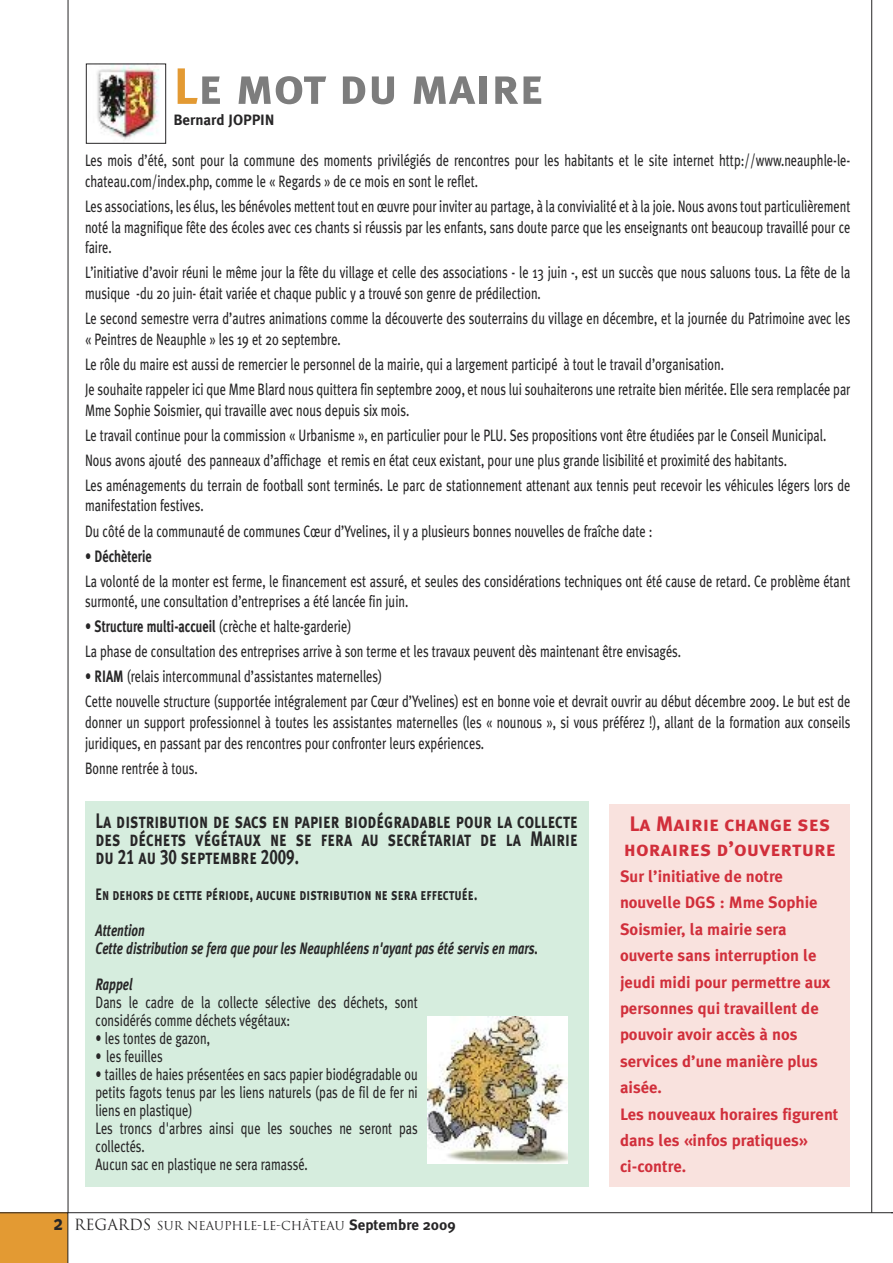
<style>
.page{position:relative;width:893px;height:1263px;background:#fff}
.page>*{position:absolute;margin:0;border:0;box-sizing:border-box;transform-origin:0 0}
.t1{font:51px "Meta Plus Bold Caps";color:#7d7d7d}
.t2{font:21px/18px "Meta Plus Bold Caps";color:#272627;text-align:justify;scale:.75 1}
.t3{font:21px/24.9px "Meta Plus Bold Caps";color:#d12f3b}
.t4{font:16.5px/20.7px "Meta Plus";color:#272627;scale:.75 1}
.t5{font:700 16.5px/26.4px "Meta Plus";color:#d12f3b}
.t6{font:italic 700 16.5px/18px "Meta Plus";color:#272627;scale:.75 1}
.t7{font:16.5px "Meta Plus Bold Caps";color:#272627;scale:.75 1}
.t8{font:700 16.5px "Meta Plus";color:#272627;scale:.75 1}
.t9{font:700 15px "Meta Plus";color:#272627}
.t10{font:12px "Trajan";color:#272627}
.s1{color:#e39a33}
.s2{font-weight:700}
.s3{font-family:"Meta Plus";font-weight:700;font-size:21px}
.s4{font-size:15px}
.s5{font-family:"Meta Plus";font-weight:700;font-size:15px}
</style>
<div class="page">
<div style="left:0;top:1212px;width:68px;height:51px;background:#e39a33"></div>
<hr style="left:68px;top:1212px;width:825px;height:1px;background:#272627">
<hr style="left:68px;top:0;width:1px;height:1213px;background:#272627">
<hr style="left:871px;top:0;width:1px;height:1213px;background:#272627">
<img style="left:97px;top:66px;width:63px;height:74px">
<div style="left:86px;top:64px;width:80px;height:79px;border:1px solid #272627"></div>
<div style="left:85px;top:801px;width:503px;height:385px;background:#d6edde"></div>
<div style="left:609px;top:804px;width:241px;height:382px;background:#f9e2de"></div>
<img style="left:427px;top:1017px;width:140px;height:146px">
<h1 class="t1" style="left:173px;top:56px;width:372px"><span class="s1">L</span>e mot du maire</h1>
<p class="t9" style="left:173px;top:111px;width:103px">Bernard JOPPIN</p>
<p class="t4" style="left:85px;top:150px;width:1022px">Les mois d’été, sont pour la commune des moments privilégiés de rencontres pour les habitants et le site internet http://www.neauphle-le&shy;chateau.com/index.php, comme le « Regards » de ce mois en sont le reflet.</p>
<p class="t4" style="left:85px;top:196px;width:1022px;text-align:justify">Les associations, les élus, les bénévoles mettent tout en œuvre pour inviter au partage, à la convivialité et à la joie. Nous avons tout particulièrement noté la magnifique fête des écoles avec ces chants si réussis par les enfants, sans doute parce que les enseignants ont beaucoup travaillé pour ce faire.</p>
<p class="t4" style="left:85px;top:262px;width:1022px">L’initiative d’avoir réuni le même jour la fête du village et celle des associations - le 13 juin -, est un succès que nous saluons tous. La fête de la musique -du 20 juin- était variée et chaque public y a trouvé son genre de prédilection.</p>
<p class="t4" style="left:85px;top:308px;width:1022px">Le second semestre verra d’autres animations comme la découverte des souterrains du village en décembre, et la journée du Patrimoine avec les « Peintres de Neauphle » les 19 et 20 septembre.</p>
<p class="t4" style="left:85px;top:352px;width:1022px;line-height:25px">Le rôle du maire est aussi de remercier le personnel de la mairie, qui a largement participé à tout le travail d’organisation.<br>Je souhaite rappeler ici que Mme Blard nous quittera fin septembre 2009, et nous lui souhaiterons une retraite bien méritée. Elle sera remplacée par</p>
<p class="t4" style="left:85px;top:397px;width:1022px;line-height:25px">Mme Sophie Soismier, qui travaille avec nous depuis six mois.<br>Le travail continue pour la commission « Urbanisme », en particulier pour le PLU. Ses propositions vont être étudiées par le Conseil Municipal.<br>Nous avons ajouté des panneaux d’affichage et remis en état ceux existant, pour une plus grande lisibilité et proximité des habitants.<br>Les aménagements du terrain de football sont terminés. Le parc de stationnement attenant aux tennis peut recevoir les véhicules légers lors de</p>
<p class="t4" style="left:85px;top:493px;width:758px;line-height:25px">manifestation festives.<br>Du côté de la communauté de communes Cœur d’Yvelines, il y a plusieurs bonnes nouvelles de fraîche date :</p>
<p class="t8" style="left:85px;top:546px;width:91px">• Déchèterie</p>
<p class="t4" style="left:85px;top:570px;width:1022px">La volonté de la monter est ferme, le financement est assuré, et seules des considérations techniques ont été cause de retard. Ce problème étant surmonté, une consultation d’entreprises a été lancée fin juin.</p>
<p class="t4" style="left:85px;top:614px;width:796px;line-height:25px"><span class="s2">• Structure multi-accueil</span> (crèche et halte-garderie)<br>La phase de consultation des entreprises arrive à son terme et les travaux peuvent dès maintenant être envisagés.</p>
<p class="t4" style="left:85px;top:664px;width:1022px;line-height:25px"><span class="s2">• RIAM</span> (relais intercommunal d’assistantes maternelles)<br>Cette nouvelle structure (supportée intégralement par Cœur d’Yvelines) est en bonne voie et devrait ouvrir au début décembre 2009. Le but est de</p>
<p class="t4" style="left:85px;top:712px;width:1022px">donner un support professionnel à toutes les assistantes maternelles (les « nounous », si vous préférez !), allant de la formation aux conseils juridiques, en passant par des rencontres pour confronter leurs expériences.</p>
<p class="t4" style="left:85px;top:758px;width:152px">Bonne rentrée à tous.</p>
<p class="t2" style="left:96px;top:812px;width:644px">La distribution de sacs en papier biodégradable pour la collecte des déchets végétaux ne se fera au secrétariat de la Mairie du 21 au 30 septembre 2009.</p>
<p class="t7" style="left:96px;top:885px;width:511px">En dehors de cette période, aucune distribution ne sera effectuée.</p>
<p class="t6" style="left:96px;top:921px;width:591px">Attention<br>Cette distribution se fera que pour les Neauphléens n'ayant pas été servis en mars.</p>
<p class="t6" style="left:96px;top:975px;width:51px">Rappel</p>
<p class="t4" style="left:96px;top:993px;width:431px;line-height:18px">Dans le cadre de la collecte sélective des déchets, sont considérés comme déchets végétaux:</p>
<p class="t4" style="left:96px;top:1028px;width:154px">• les tontes de gazon,</p>
<p class="t4" style="left:96px;top:1046px;width:91px">• les feuilles</p>
<p class="t4" style="left:96px;top:1065px;width:431px;line-height:18px">• tailles de haies présentées en sacs papier biodégradable ou petits fagots tenus par les liens naturels (pas de fil de fer ni liens en plastique)<br>Les troncs d'arbres ainsi que les souches ne seront pas collectés.<br>Aucun sac en plastique ne sera ramassé.</p>
<p class="t3" style="left:624px;top:811px;width:214px">La Mairie change ses horaires d’ouverture</p>
<p class="t5" style="left:620px;top:863px;width:220px">Sur l’initiative de notre nouvelle DGS : Mme Sophie<br>Soismier, la mairie sera ouverte sans interruption le jeudi midi pour permettre aux personnes qui travaillent de pouvoir avoir accès à nos services d’une manière plus aisée.<br>Les nouveaux horaires figurent dans les «infos pratiques» ci-contre.</p>
<p class="t10" style="left:54px;top:1219px;width:404px"><span class="s3">2</span> <span class="s4">REGARDS</span> SUR NEAUPHLE-LE-CHÂTEAU <span class="s5">Septembre 2009</span></p>
</div>
